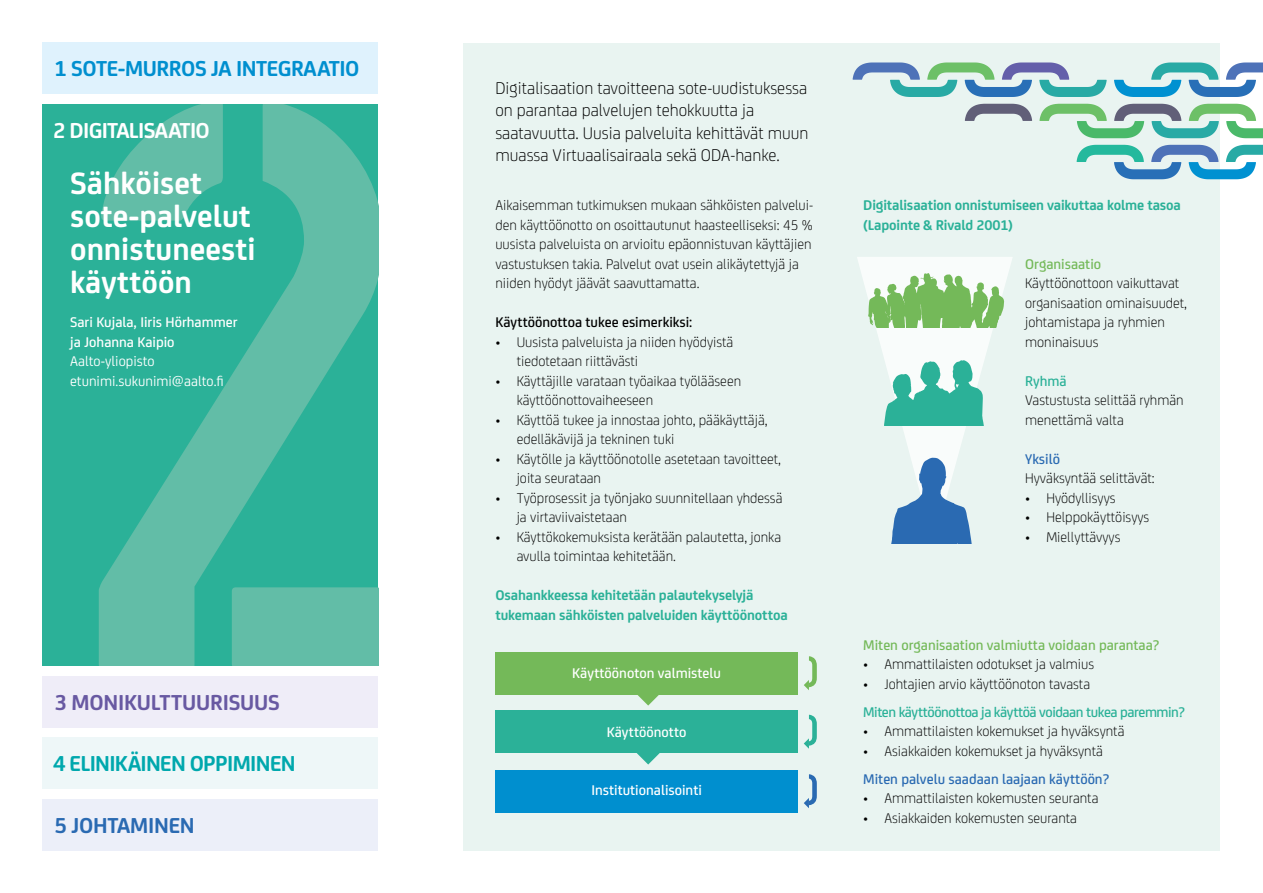
<style>
.page{position:relative;width:1263px;height:893px;background:#fff}
.page>*{position:absolute;margin:0;border:0;box-sizing:border-box;transform-origin:0 0}
.t1{font:700 33px/33px "FS Joey";color:#fff}
.t2{font:700 23.1px "FS Joey";letter-spacing:-.02em;color:#008fcf}
.t3{font:700 23.1px "FS Joey";letter-spacing:-.03em;color:#00a8ad}
.t4{font:700 23.1px "FS Joey";letter-spacing:-.01em;color:#6859a2}
.t5{font:700 23.1px "FS Joey";letter-spacing:-.03em;color:#fff}
.t6{font:700 23.1px "FS Joey";letter-spacing:-.01em;color:#2a6ab2}
.t7{font:300 18px/22.5px "FS Joey";color:#000}
.t8{font:300 15px/19.5px "FS Joey";color:#000}
.t9{font:700 15px/19.5px "FS Joey";letter-spacing:-.01em;color:#2bb198}
.t10{font:500 15px/19.5px "FS Joey";color:#fff}
.t11{font:500 15px "FS Joey";color:#74b959}
.t12{font:500 15px "FS Joey";letter-spacing:-.03em;color:#2bb198}
.t13{font:500 15px "FS Joey";color:#2a6ab2}
.t14{font:15px/19.5px "FS Joey";color:#fff}
.t15{font:500 15px "FS Joey";color:#000}
</style>
<div class="page">
<div style="left:463px;top:43px;width:757px;height:807px;background:#e9f4f1"></div>
<div style="left:43px;top:104px;width:335px;height:561px;background:#2bb198"></div>
<svg style="left:99px;top:104px;width:279px;height:561px"></svg>
<div style="left:43px;top:799px;width:335px;height:51px;background:#eceff9"></div>
<div style="left:43px;top:738px;width:335px;height:51px;background:#eef7f8"></div>
<div style="left:43px;top:676px;width:335px;height:51px;background:#efedf8"></div>
<div style="left:495px;top:652px;width:303px;height:43px;background:#74b959"></div>
<div style="left:495px;top:711px;width:303px;height:42px;background:#2bb198"></div>
<div style="left:495px;top:770px;width:303px;height:43px;background:#008fcf"></div>
<svg style="left:804px;top:656px;width:13px;height:34px"></svg>
<svg style="left:804px;top:715px;width:13px;height:34px"></svg>
<svg style="left:804px;top:774px;width:13px;height:34px"></svg>
<svg style="left:637px;top:695px;width:22px;height:11px"></svg>
<svg style="left:636px;top:753px;width:24px;height:11px"></svg>
<svg style="left:857px;top:257px;width:155px;height:287px"></svg>
<svg style="left:965px;top:104px;width:67px;height:17px"></svg>
<svg style="left:1114px;top:62px;width:149px;height:35px"></svg>
<svg style="left:1076px;top:145px;width:187px;height:34px"></svg>
<svg style="left:1039px;top:104px;width:224px;height:34px"></svg>
<svg style="left:853px;top:62px;width:254px;height:35px"></svg>
<div style="left:43px;top:43px;width:335px;height:51px;background:#dff2fd"></div>
<h2 class="t2" style="left:54px;top:51px;width:307px">1 SOTE-MURROS JA INTEGRAATIO</h2>
<h2 class="t5" style="left:53px;top:113px;width:158px">2 DIGITALISAATIO</h2>
<h1 class="t1" style="left:70px;top:164px;width:187px">Sähköiset sote-palvelut onnistuneesti käyttöön</h1>
<p class="t10" style="left:70px;top:311px;width:169px">Sari Kujala, Iiris Hörhammer ja Johanna Kaipio</p>
<p class="t14" style="left:70px;top:350px;width:155px">Aalto-yliopisto etunimi.sukunimi@aalto.fi</p>
<h2 class="t4" style="left:54px;top:685px;width:227px">3 MONIKULTTUURISUUS</h2>
<h2 class="t3" style="left:53px;top:746px;width:244px">4 ELINIKÄINEN OPPIMINEN</h2>
<h2 class="t6" style="left:54px;top:808px;width:142px">5 JOHTAMINEN</h2>
<p class="t7" style="left:495px;top:75px;width:314px">Digitalisaation tavoitteena sote-uudistuksessa on parantaa palvelujen tehokkuutta ja saatavuutta. Uusia palveluita kehittävät muun muassa Virtuaalisairaala sekä ODA-hanke.</p>
<p class="t8" style="left:495px;top:194px;width:319px">Aikaisemman tutkimuksen mukaan sähköisten palvelui&shy;den käyttöönotto on osoittautunut haasteelliseksi: 45 % uusista palveluista on arvioitu epäonnistuvan käyttäjien vastustuksen takia. Palvelut ovat usein alikäytettyjä ja niiden hyödyt jäävät saavuttamatta.</p>
<p class="t15" style="left:495px;top:311px;width:198px">Käyttöönottoa tukee esimerkiksi:</p>
<p class="t8" style="left:517px;top:331px;width:218px;text-indent:-21px">• Uusista palveluista ja niiden hyödyistä tiedotetaan riittävästi</p>
<p class="t8" style="left:517px;top:370px;width:226px;text-indent:-21px">• Käyttäjille varataan työaikaa työlääseen käyttöönottovaiheeseen</p>
<p class="t8" style="left:517px;top:409px;width:252px;text-indent:-21px">• Käyttöä tukee ja innostaa johto, pääkäyttäjä, edelläkävijä ja tekninen tuki</p>
<p class="t8" style="left:517px;top:448px;width:266px;text-indent:-21px">• Käytölle ja käyttöönotolle asetetaan tavoitteet, joita seurataan</p>
<p class="t8" style="left:517px;top:487px;width:267px;text-indent:-21px">• Työprosessit ja työnjako suunnitellaan yhdessä ja virtaviivaistetaan</p>
<p class="t8" style="left:517px;top:526px;width:266px;text-indent:-21px">• Käyttökokemuksista kerätään palautetta, jonka avulla toimintaa kehitetään.</p>
<p class="t9" style="left:495px;top:584px;width:294px">Osahankkeessa kehitetään palautekyselyjä tukemaan sähköisten palveluiden käyttöönottoa</p>
<p class="t10" style="left:572px;top:662px;width:150px">Käyttöönoton valmistelu</p>
<p class="t10" style="left:607px;top:721px;width:81px">Käyttöönotto</p>
<p class="t10" style="left:591px;top:779px;width:112px">Institutionalisointi</p>
<p class="t9" style="left:863px;top:194px;width:319px">Digitalisaation onnistumiseen vaikuttaa kolme tasoa (Lapointe &amp; Rivald 2001)</p>
<p class="t11" style="left:1025px;top:253px;width:78px">Organisaatio</p>
<p class="t8" style="left:1025px;top:272px;width:163px">Käyttöönottoon vaikuttavat organisaation ominaisuudet, johtamistapa ja ryhmien moninaisuus</p>
<p class="t12" style="left:1025px;top:370px;width:43px">Ryhmä</p>
<p class="t8" style="left:1025px;top:389px;width:160px">Vastustusta selittää ryhmän menettämä valta</p>
<p class="t13" style="left:1025px;top:448px;width:36px">Yksilö</p>
<p class="t8" style="left:1025px;top:467px;width:131px">Hyväksyntää selittävät:</p>
<p class="t8" style="left:1025px;top:487px;width:92px">• Hyödyllisyys</p>
<p class="t8" style="left:1025px;top:506px;width:126px">• Helppokäyttöisyys</p>
<p class="t8" style="left:1025px;top:526px;width:97px">• Miellyttävyys</p>
<p class="t11" style="left:863px;top:634px;width:298px">Miten organisaation valmiutta voidaan parantaa?</p>
<p class="t8" style="left:863px;top:654px;width:232px">• Ammattilaisten odotukset ja valmius</p>
<p class="t8" style="left:863px;top:673px;width:228px">• Johtajien arvio käyttöönoton tavasta</p>
<p class="t12" style="left:863px;top:701px;width:323px">Miten käyttöönottoa ja käyttöä voidaan tukea paremmin?</p>
<p class="t8" style="left:863px;top:721px;width:263px">• Ammattilaisten kokemukset ja hyväksyntä</p>
<p class="t8" style="left:863px;top:740px;width:241px">• Asiakkaiden kokemukset ja hyväksyntä</p>
<p class="t13" style="left:863px;top:768px;width:248px">Miten palvelu saadaan laajaan käyttöön?</p>
<p class="t8" style="left:863px;top:788px;width:237px">• Ammattilaisten kokemusten seuranta</p>
<p class="t8" style="left:863px;top:807px;width:215px">• Asiakkaiden kokemusten seuranta</p>
</div>
